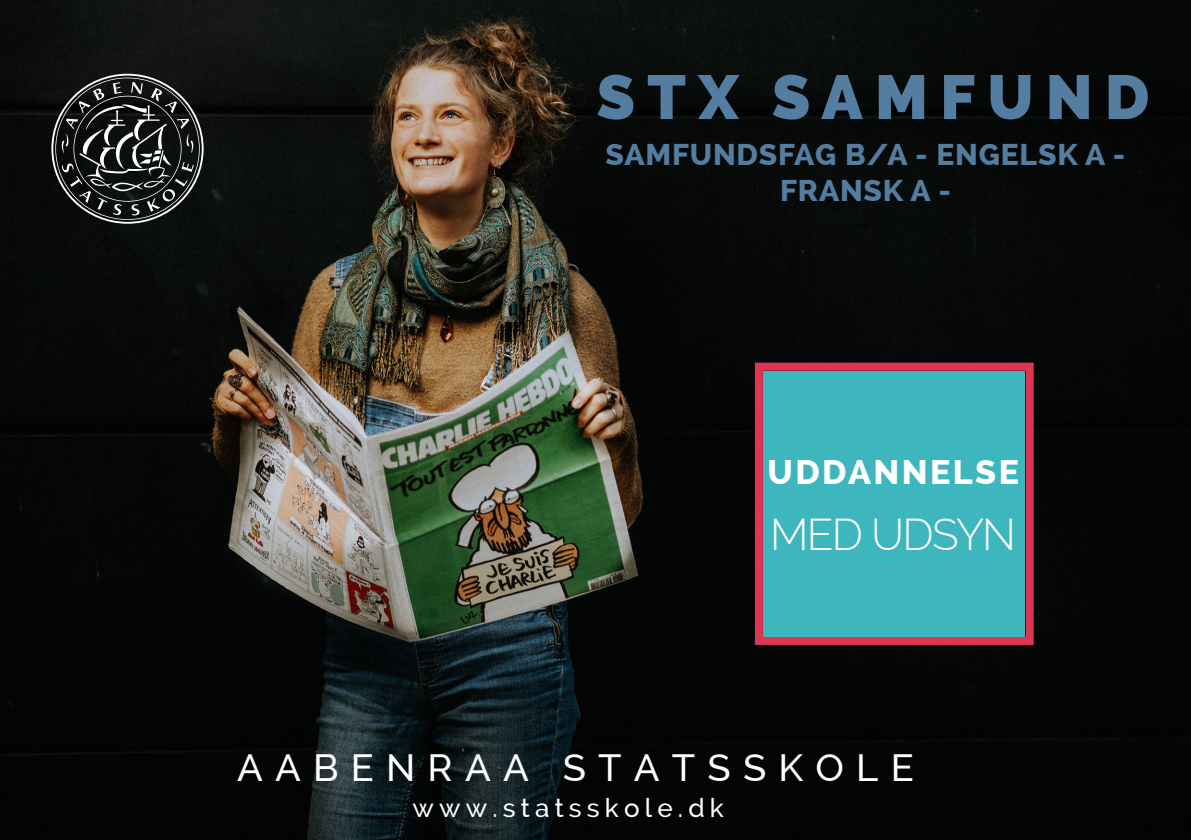
<style>
.page{position:relative;width:1191px;height:840px;background:#fff}
.page>*{position:absolute;margin:0;border:0;box-sizing:border-box;transform-origin:0 0}
.t1{font:900 62px "Raleway";letter-spacing:.2em;color:#537da1}
.t2{font:300 43.6px "Raleway";letter-spacing:-.04em;color:#fff}
.t3{font:500 38px "Raleway";letter-spacing:.32em;color:#fff}
.t4{font:800 34px "Raleway";letter-spacing:.07em;color:#fff}
.t5{font:800 30px/36px "Raleway";letter-spacing:.025em;color:#537da1;text-align:center}
.t6{font:500 26px "Raleway";letter-spacing:.2em;color:#fff}
</style>
<div class="page">
<img style="left:0;top:0;width:1191px;height:839px">
<svg style="left:51px;top:74px;width:153px;height:149px;background:#343635"></svg>
<div style="left:763px;top:371px;width:262px;height:265px;background:#3eb6bd"></div>
<div style="left:755px;top:362px;width:278px;height:282px;border:8px solid #dd3554"></div>
<h1 class="t1" style="left:596px;top:61px;width:554px">STX SAMFUND</h1>
<p class="t5" style="left:605px;top:136px;width:521px">SAMFUNDSFAG B/A - ENGELSK A -<br>FRANSK A -</p>
<p class="t4" style="left:767px;top:452px;width:253px">UDDANNELSE</p>
<h2 class="t2" style="left:770px;top:508px;width:247px">MED UDSYN</h2>
<p class="t3" style="left:237px;top:745px;width:678px">AABENRAA STATSSKOLE</p>
<p class="t6" style="left:412px;top:792px;width:313px">www.statsskole.dk</p>
</div>
